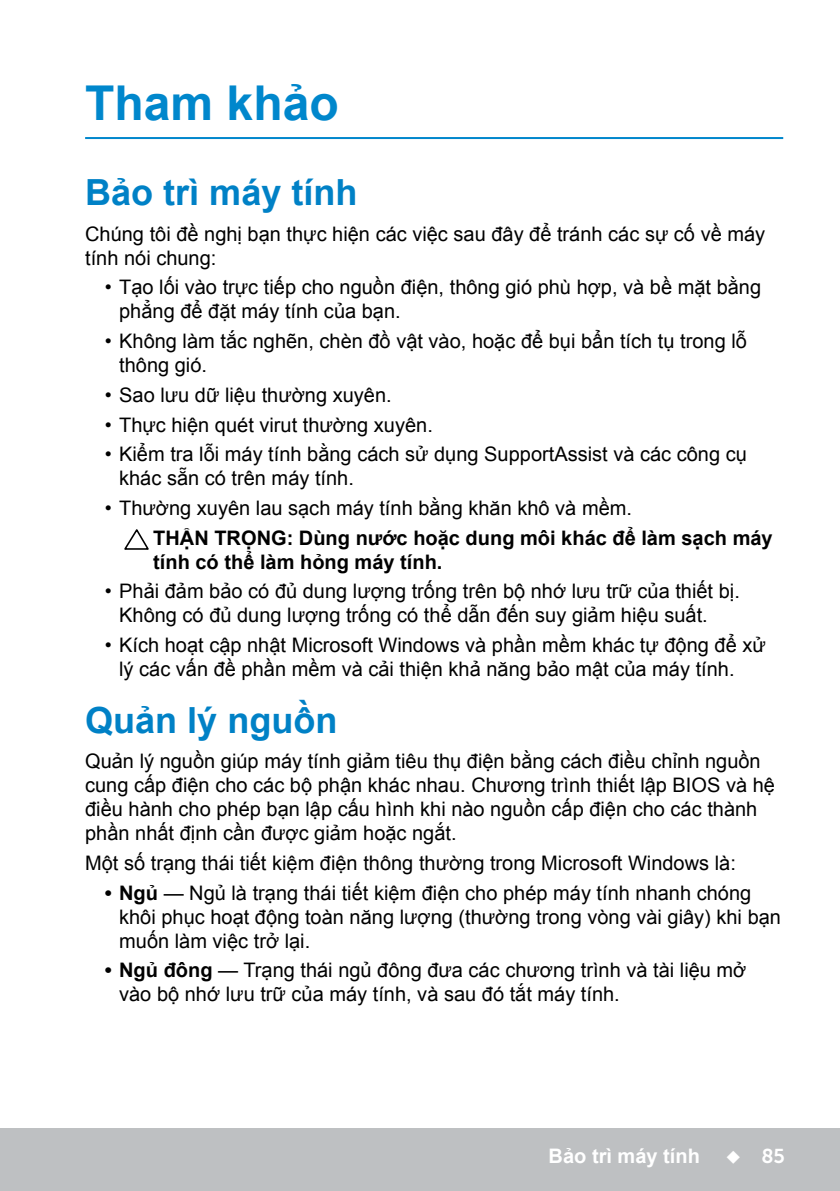
<style>
.page{position:relative;width:840px;height:1191px;background:#fff}
.page>*{position:absolute;margin:0;border:0;box-sizing:border-box;transform-origin:0 0}
.t1{font:700 48px "Arial";color:#0087cc}
.Head1{font:700 36px "Arial";color:#0081c6}
.Paragraph{font:20px/24px "Arial";color:#000}
.Note_indent{font:700 20px/24px "Arial";color:#000}
.Page_No{font:700 20px "Arial";color:#fff}
.Page_No-2{font:20px "Museo Sans For Dell 700";color:#fff}
.s1{font-weight:700}
</style>
<div class="page">
<div style="left:0;top:1128px;width:839px;height:63px;background:#bec0c2"></div>
<hr style="left:85px;top:137px;width:697px;height:2px;background:#0087cc">
<svg style="left:124px;top:529px;width:25px;height:21px"></svg>
<p class="t1" style="left:85px;top:71px;width:255px">Tham khảo</p>
<p class="Head1" style="left:85px;top:169px;width:274px">Bảo trì máy tính</p>
<p class="Paragraph" style="left:85px;top:222px;width:681px">Chúng tôi đề nghị bạn thực hiện các việc sau đây để tránh các sự cố về máy tính nói chung:</p>
<p class="Paragraph" style="left:119px;top:276px;width:643px;text-indent:-14px">• Tạo lối vào trực tiếp cho nguồn điện, thông gió phù hợp, và bề mặt bằng phẳng để đặt máy tính của bạn.</p>
<p class="Paragraph" style="left:119px;top:329px;width:629px;text-indent:-14px">• Không làm tắc nghẽn, chèn đồ vật vào, hoặc để bụi bẩn tích tụ trong lỗ thông gió.</p>
<p class="Paragraph" style="left:105px;top:383px;width:288px">• Sao lưu dữ liệu thường xuyên.</p>
<p class="Paragraph" style="left:105px;top:413px;width:329px">• Thực hiện quét virut thường xuyên.</p>
<p class="Paragraph" style="left:119px;top:442px;width:628px;text-indent:-14px">• Kiểm tra lỗi máy tính bằng cách sử dụng SupportAssist và các công cụ khác sẵn có trên máy tính.</p>
<p class="Paragraph" style="left:105px;top:496px;width:528px">• Thường xuyên lau sạch máy tính bằng khăn khô và mềm.</p>
<p class="Note_indent" style="left:153px;top:526px;width:620px">THẬN TRỌNG: Dùng nước hoặc dung môi khác để làm sạch máy tính có thể làm hỏng máy tính.</p>
<p class="Paragraph" style="left:119px;top:579px;width:622px;text-indent:-14px">• Phải đảm bảo có đủ dung lượng trống trên bộ nhớ lưu trữ của thiết bị.<br>Không có đủ dung lượng trống có thể dẫn đến suy giảm hiệu suất.</p>
<p class="Paragraph" style="left:119px;top:633px;width:647px;text-indent:-14px">• Kích hoạt cập nhật Microsoft Windows và phần mềm khác tự động để xử lý các vấn đề phần mềm và cải thiện khả năng bảo mật của máy tính.</p>
<p class="Head1" style="left:85px;top:696px;width:254px">Quản lý nguồn</p>
<p class="Paragraph" style="left:85px;top:749px;width:691px">Quản lý nguồn giúp máy tính giảm tiêu thụ điện bằng cách điều chỉnh nguồn cung cấp điện cho các bộ phận khác nhau. Chương trình thiết lập BIOS và hệ điều hành cho phép bạn lập cấu hình khi nào nguồn cấp điện cho các thành phần nhất định cần được giảm hoặc ngắt.</p>
<p class="Paragraph" style="left:85px;top:851px;width:652px">Một số trạng thái tiết kiệm điện thông thường trong Microsoft Windows là:</p>
<p class="Paragraph" style="left:119px;top:881px;width:663px;text-indent:-14px"><span class="s1">• Ngủ</span> — Ngủ là trạng thái tiết kiệm điện cho phép máy tính nhanh chóng khôi phục hoạt động toàn năng lượng (thường trong vòng vài giây) khi bạn muốn làm việc trở lại.</p>
<p class="Paragraph" style="left:119px;top:958px;width:628px;text-indent:-14px"><span class="s1">• Ngủ đông</span> — Trạng thái ngủ đông đưa các chương trình và tài liệu mở vào bộ nhớ lưu trữ của máy tính, và sau đó tắt máy tính.</p>
<p class="Page_No" style="left:548px;top:1142px;width:153px">Bảo trì máy tính</p>
<p class="Page_No-2" style="left:725px;top:1144px;width:61px">◆ 85</p>
</div>
